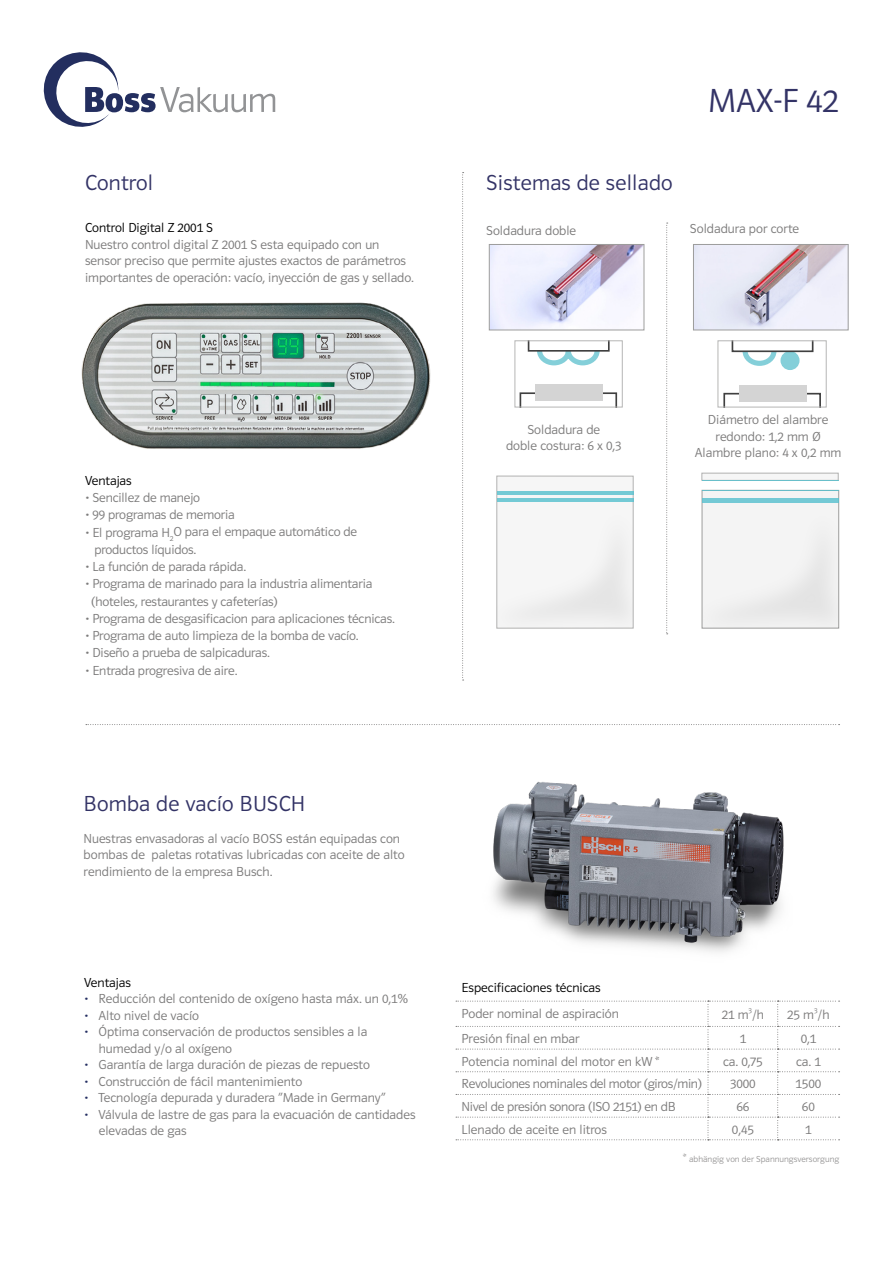
<style>
.page{position:relative;width:893px;height:1263px;background:#fff}
.page>*{position:absolute;margin:0;border:0;box-sizing:border-box;transform-origin:0 0}
.t1{font:34.5px "Polo 11 Leicht";color:#336}
.t2{font:22.5px "Polo 11 Leicht";letter-spacing:.01em;color:#336}
.t3{font:13.5px/16.5px "Polo 11 Leicht";color:#7c7b7b}
.t4{font:13.5px "Polo 11 Leicht";color:#000}
.t5{font:13.5px "Polo 11 Leicht";letter-spacing:-.025em;color:#7c7b7b}
.t6{font:13.5px "Polo 11 Leicht";letter-spacing:-.02em;color:#7c7b7b}
.t7{font:9px "Polo 11 Leicht";color:#999898}
.s1{color:#232e61}
.s2{font-size:12px}
</style>
<div class="page">
<img style="left:491px;top:246px;width:151px;height:82px">
<div style="left:489px;top:244px;width:155px;height:86px;border:1px solid #9d9d9c"></div>
<svg style="left:514px;top:340px;width:109px;height:67px"></svg>
<svg style="left:717px;top:340px;width:110px;height:67px"></svg>
<img style="left:695px;top:246px;width:151px;height:82px">
<div style="left:693px;top:244px;width:155px;height:86px;border:1px solid #9d9d9c"></div>
<svg style="left:701px;top:473px;width:137px;height:8px"></svg>
<svg style="left:701px;top:490px;width:138px;height:138px"></svg>
<hr style="left:702px;top:498px;width:136px;height:4px;background:#74c9d5">
<hr style="left:702px;top:490px;width:136px;height:1px;background:#56c0ce">
<hr style="left:702px;top:480px;width:136px;height:1px;background:#56c0ce">
<img style="left:702px;top:508px;width:136px;height:120px">
<svg style="left:44px;top:52px;width:231px;height:75px"></svg>
<svg style="left:496px;top:476px;width:137px;height:152px"></svg>
<hr style="left:497px;top:498px;width:136px;height:3px;background:#56c0ce">
<hr style="left:497px;top:492px;width:136px;height:3px;background:#56c0ce">
<img style="left:496px;top:507px;width:137px;height:120px">
<svg style="left:666px;top:223px;width:2px;height:411px"></svg>
<svg style="left:456px;top:1001px;width:384px;height:139px"></svg>
<svg style="left:86px;top:724px;width:754px;height:1px"></svg>
<img style="left:493px;top:781px;width:291px;height:171px">
<svg style="left:462px;top:172px;width:2px;height:509px"></svg>
<img style="left:81px;top:302px;width:350px;height:147px">
<h2 class="t2" style="left:85px;top:171px;width:70px">Control</h2>
<p class="t4" style="left:85px;top:220px;width:130px">Control Digital Z 2001 S</p>
<p class="t3" style="left:85px;top:236px;width:330px">Nuestro control digital Z 2001 S esta equipado con un sensor preciso que permite ajustes exactos de parámetros importantes de operación: vacío, inyección de gas y sellado.</p>
<h1 class="t1" style="left:708px;top:82px;width:132px">MAX-F 42</h1>
<h2 class="t2" style="left:486px;top:171px;width:188px">Sistemas de sellado</h2>
<p class="t3" style="left:486px;top:223px;width:92px">Soldadura doble</p>
<p class="t3" style="left:690px;top:221px;width:111px">Soldadura por corte</p>
<p class="t4" style="left:85px;top:473px;width:48px">Ventajas</p>
<p class="t3" style="left:85px;top:489px;width:117px">• Sencillez de manejo</p>
<p class="t3" style="left:85px;top:506px;width:151px">• 99 programas de memoria</p>
<p class="t3" style="left:94px;top:523px;width:264px;line-height:17.2px;text-indent:-9px">• El programa H<sub>2</sub>O para el empaque automático de productos líquidos.</p>
<p class="t3" style="left:85px;top:558px;width:162px">• La función de parada rápida.</p>
<p class="t3" style="left:91px;top:575px;width:283px;line-height:17.2px;text-indent:-6px">• Programa de marinado para la industria alimentaria (hoteles, restaurantes y cafeterías)</p>
<p class="t3" style="left:85px;top:610px;width:311px">• Programa de desgasificacion para aplicaciones técnicas.</p>
<p class="t3" style="left:85px;top:627px;width:275px">• Programa de auto limpieza de la bomba de vacío.</p>
<p class="t3" style="left:85px;top:645px;width:186px">• Diseño a prueba de salpicaduras.</p>
<p class="t3" style="left:85px;top:662px;width:154px">• Entrada progresiva de aire.</p>
<h2 class="t2" style="left:84px;top:791px;width:223px">Bomba de vacío BUSCH</h2>
<p class="t3" style="left:84px;top:830px;width:323px">Nuestras envasadoras al vacío BOSS están equipadas con bombas de paletas rotativas lubricadas con aceite de alto rendimiento de la empresa Busch.</p>
<p class="t4" style="left:84px;top:975px;width:48px">Ventajas</p>
<p class="t3" style="left:84px;top:990px;width:325px"><span class="s1">•</span> Reducción del contenido de oxígeno hasta máx. un 0,1%</p>
<p class="t3" style="left:84px;top:1007px;width:116px"><span class="s1">•</span> Alto nivel de vacío</p>
<p class="t3" style="left:99px;top:1023px;width:270px;text-indent:-14px"><span class="s1">•</span> Óptima conservación de productos sensibles a la humedad y/o al oxígeno</p>
<p class="t3" style="left:84px;top:1056px;width:287px"><span class="s1">•</span> Garantía de larga duración de piezas de repuesto</p>
<p class="t3" style="left:84px;top:1073px;width:220px"><span class="s1">•</span> Construcción de fácil mantenimiento</p>
<p class="t3" style="left:84px;top:1089px;width:302px"><span class="s1">•</span> Tecnología depurada y duradera “Made in Germany”</p>
<p class="t3" style="left:99px;top:1106px;width:318px;text-indent:-14px"><span class="s1">•</span> Válvula de lastre de gas para la evacuación de cantidades elevadas de gas</p>
<p class="t3" style="left:506px;top:421px;width:117px;text-align:center">Soldadura de<br>doble costura: 6 x 0,3</p>
<p class="t3" style="left:695px;top:412px;width:148px;text-align:center">Diámetro del alambre redondo: 1,2 mm Ø<br>Alambre plano: 4 x 0,2 mm</p>
<p class="t4" style="left:462px;top:980px;width:141px">Especificaciones técnicas</p>
<p class="t3" style="left:462px;top:1005px;width:159px">Poder nominal de aspiración</p>
<p class="t3" style="left:722px;top:1006px;width:44px">21 m<sup>3</sup>/h</p>
<p class="t3" style="left:787px;top:1006px;width:44px">25 m<sup>3</sup>/h</p>
<p class="t3" style="left:462px;top:1030px;width:120px">Presión final en mbar</p>
<p class="t3" style="left:740px;top:1030px;width:8px">1</p>
<p class="t3" style="left:801px;top:1030px;width:17px">0,1</p>
<p class="t3" style="left:462px;top:1053px;width:199px">Potencia nominal del motor en kW *</p>
<p class="t3" style="left:723px;top:1053px;width:41px">ca. 0,75</p>
<p class="t3" style="left:796px;top:1053px;width:26px">ca. 1</p>
<p class="t5" style="left:462px;top:1077px;width:242px">Revoluciones nominales del motor (giros/min)</p>
<p class="t3" style="left:730px;top:1076px;width:27px">3000</p>
<p class="t3" style="left:796px;top:1076px;width:27px">1500</p>
<p class="t6" style="left:462px;top:1099px;width:215px">Nivel de presión sonora (ISO 2151) en dB</p>
<p class="t3" style="left:736px;top:1098px;width:14px">66</p>
<p class="t3" style="left:802px;top:1098px;width:14px">60</p>
<p class="t3" style="left:462px;top:1121px;width:147px">Llenado de aceite en litros</p>
<p class="t3" style="left:732px;top:1121px;width:23px">0,45</p>
<p class="t3" style="left:805px;top:1121px;width:8px">1</p>
<p class="t7" style="left:683px;top:1154px;width:158px"><span class="s2">*</span> abhängig von der Spannungsversorgung</p>
</div>
